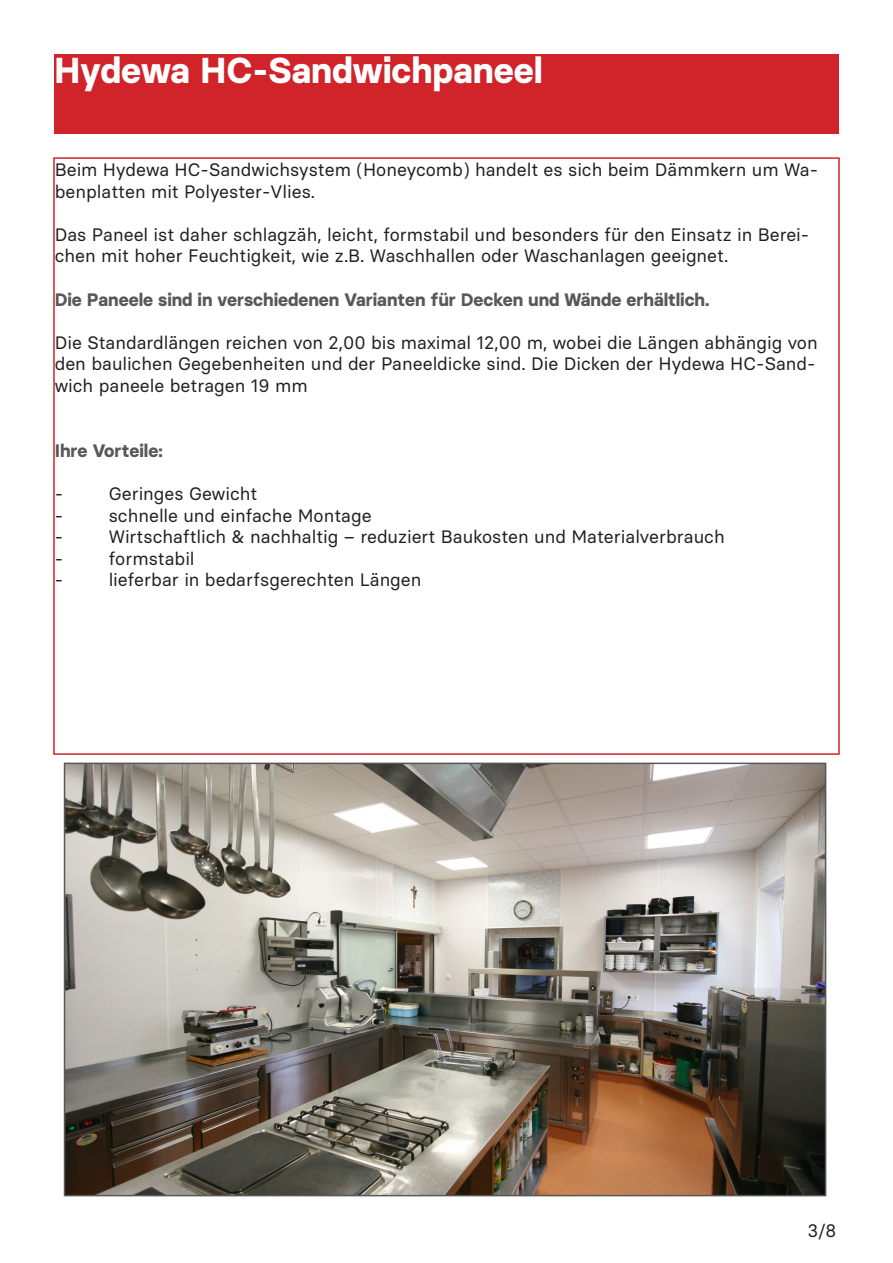
<style>
.page{position:relative;width:893px;height:1263px;background:#fff}
.page>*{position:absolute;margin:0;border:0;box-sizing:border-box;transform-origin:0 0}
.t1{font:700 36px "Basier Square";color:#fff}
.t2{font:18px/21.6px "Basier Square";color:#231f20}
.t3{font:700 18px "Basier Square";color:#57585a}
</style>
<div class="page">
<img style="left:67px;top:766px;width:756px;height:427px">
<div style="left:64px;top:763px;width:762px;height:433px;border:2px solid #57585a"></div>
<div style="left:54px;top:54px;width:785px;height:80px;background:#d1232a"></div>
<p class="t1" style="left:54px;top:48px;width:490px">Hydewa HC-Sandwichpaneel</p>
<p class="t2" style="left:55px;top:159px;width:765px">Beim Hydewa HC-Sandwichsystem (Honeycomb) handelt es sich beim Dämmkern um Wa&shy;benplatten mit Polyester-Vlies.</p>
<p class="t2" style="left:55px;top:223px;width:756px">Das Paneel ist daher schlagzäh, leicht, formstabil und besonders für den Einsatz in Berei&shy;chen mit hoher Feuchtigkeit, wie z.B. Waschhallen oder Waschanlagen geeignet.</p>
<p class="t3" style="left:55px;top:288px;width:656px">Die Paneele sind in verschiedenen Varianten für Decken und Wände erhältlich.</p>
<p class="t2" style="left:55px;top:331px;width:764px;text-align:justify">Die Standardlängen reichen von 2,00 bis maximal 12,00 m, wobei die Längen abhängig von den baulichen Gegebenheiten und der Paneeldicke sind. Die Dicken der Hydewa HC-Sand&shy;wich paneele betragen 19 mm</p>
<p class="t3" style="left:55px;top:439px;width:109px">Ihre Vorteile:</p>
<p class="t2" style="left:55px;top:483px;width:10px">-</p>
<p class="t2" style="left:109px;top:483px;width:150px">Geringes Gewicht</p>
<p class="t2" style="left:55px;top:504px;width:10px">-</p>
<p class="t2" style="left:109px;top:504px;width:264px">schnelle und einfache Montage</p>
<p class="t2" style="left:55px;top:526px;width:10px">-</p>
<p class="t2" style="left:109px;top:526px;width:617px">Wirtschaftlich &amp; nachhaltig – reduziert Baukosten und Materialverbrauch</p>
<p class="t2" style="left:55px;top:547px;width:10px">-</p>
<p class="t2" style="left:109px;top:547px;width:87px">formstabil</p>
<p class="t2" style="left:55px;top:569px;width:10px">-</p>
<p class="t2" style="left:109px;top:569px;width:314px">lieferbar in bedarfsgerechten Längen</p>
<p class="t2" style="left:807px;top:1219px;width:30px">3/8</p>
</div>
